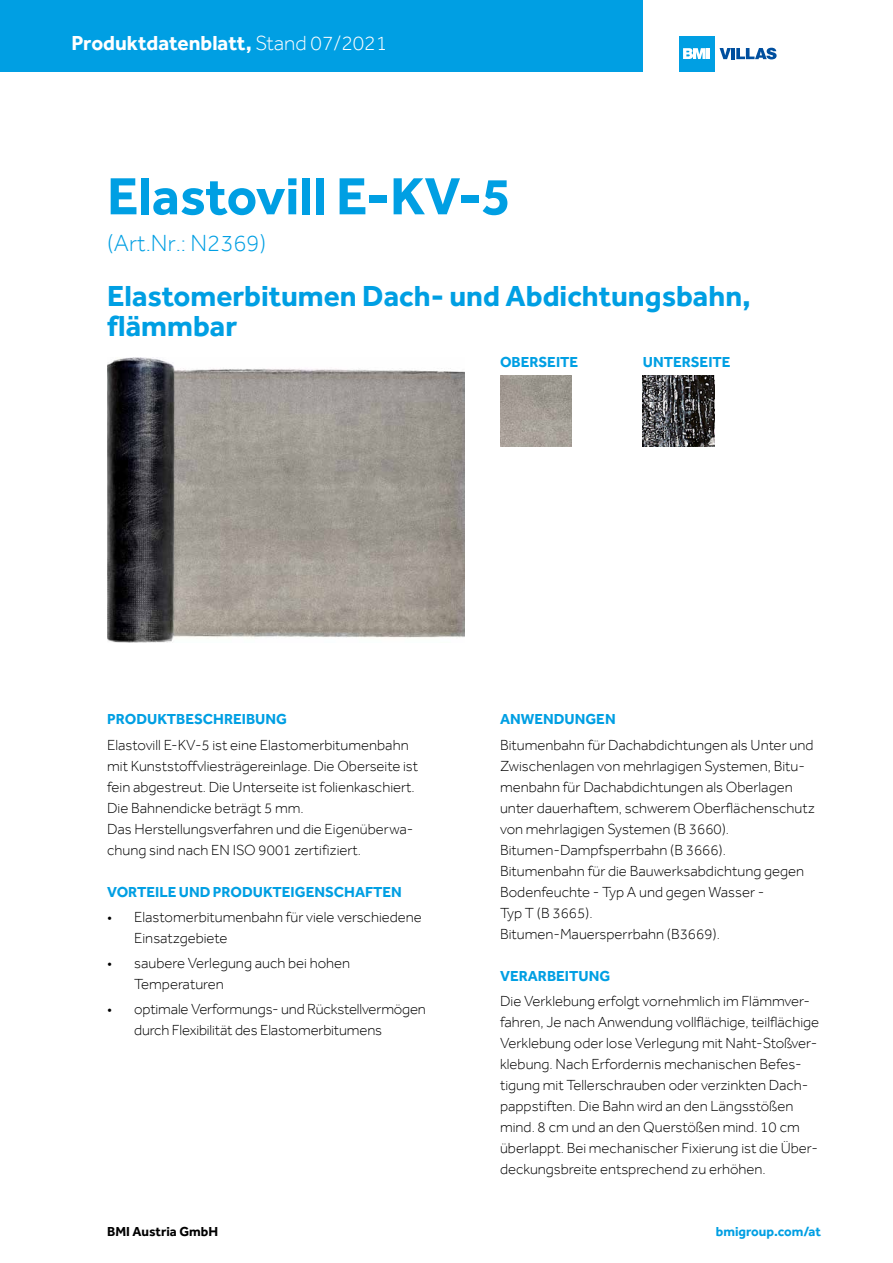
<style>
.page{position:relative;width:893px;height:1263px;background:#fff}
.page>*{position:absolute;margin:0;border:0;box-sizing:border-box;transform-origin:0 0}
.t1{font:700 54px "Effra";color:#009fe3}
.t2{font:700 30px/30px "Effra";color:#009fe3}
.t3{font:300 24px "Effra";color:#009fe3}
.t4{font:700 21px "Effra";color:#fff}
.t5{font:300 15px/21px "Effra";color:#000}
.t6{font:700 15px "Effra";color:#009fe3}
.t7{font:700 13.5px "Effra";color:#009fe3}
.t8{font:700 13.5px "Effra";color:#000}
.s1{font-weight:300}
</style>
<div class="page">
<img style="left:107px;top:358px;width:357px;height:285px">
<img style="left:500px;top:375px;width:71px;height:71px">
<img style="left:643px;top:375px;width:71px;height:71px">
<svg style="left:719px;top:48px;width:58px;height:11px"></svg>
<div style="left:679px;top:36px;width:35px;height:35px;background:#009fe3"></div>
<svg style="left:683px;top:48px;width:27px;height:11px"></svg>
<div style="left:0;top:0;width:643px;height:71px;background:#009fe3"></div>
<h3 class="t4" style="left:71px;top:30px;width:317px">Produktdatenblatt, <span class="s1">Stand 07/2021</span></h3>
<h1 class="t1" style="left:107px;top:163px;width:406px">Elastovill E-KV-5</h1>
<h3 class="t3" style="left:107px;top:228px;width:161px">(Art.Nr.: N2369)</h3>
<h2 class="t2" style="left:107px;top:280px;width:645px">Elastomerbitumen Dach- und Abdichtungsbahn, flämmbar</h2>
<p class="t6" style="left:500px;top:353px;width:80px">OBERSEITE</p>
<p class="t6" style="left:643px;top:353px;width:89px">UNTERSEITE</p>
<p class="t6" style="left:107px;top:710px;width:181px">PRODUKTBESCHREIBUNG</p>
<p class="t5" style="left:107px;top:734px;width:313px">Elastovill E-KV-5 ist eine Elastomerbitumenbahn mit Kunststoffvliesträgereinlage. Die Oberseite ist fein abgestreut. Die Unterseite ist folienkaschiert.<br>Die Bahnendicke beträgt 5 mm.<br>Das Herstellungsverfahren und die Eigenüberwa&shy;chung sind nach EN ISO 9001 zertifiziert.</p>
<p class="t6" style="left:107px;top:882px;width:296px">VORTEILE UND PRODUKTEIGENSCHAFTEN</p>
<p class="t5" style="left:134px;top:906px;width:289px;text-indent:-27px">• Elastomerbitumenbahn für viele verschiedene<br>Einsatzgebiete</p>
<p class="t5" style="left:134px;top:952px;width:218px;text-indent:-27px">• saubere Verlegung auch bei hohen<br>Temperaturen</p>
<p class="t5" style="left:134px;top:999px;width:293px;text-indent:-27px">• optimale Verformungs- und Rückstellvermögen durch Flexibilität des Elastomerbitumens</p>
<p class="t6" style="left:500px;top:710px;width:117px">ANWENDUNGEN</p>
<p class="t5" style="left:500px;top:734px;width:316px">Bitumenbahn für Dachabdichtungen als Unter und Zwischenlagen von mehrlagigen Systemen, Bitu&shy;menbahn für Dachabdichtungen als Oberlagen unter dauerhaftem, schwerem Oberflächenschutz von mehrlagigen Systemen (B 3660).<br>Bitumen-Dampfsperrbahn (B 3666).<br>Bitumenbahn für die Bauwerksabdichtung gegen Bodenfeuchte - Typ A und gegen Wasser -<br>Typ T (B 3665).<br>Bitumen-Mauersperrbahn (B3669).</p>
<p class="t6" style="left:500px;top:966px;width:112px">VERARBEITUNG</p>
<p class="t5" style="left:500px;top:990px;width:321px">Die Verklebung erfolgt vornehmlich im Flämmver&shy;fahren, Je nach Anwendung vollflächige, teilflächige Verklebung oder lose Verlegung mit Naht-Stoßver&shy;klebung. Nach Erfordernis mechanischen Befes&shy;tigung mit Tellerschrauben oder verzinkten Dach&shy;pappstiften. Die Bahn wird an den Längsstößen mind. 8 cm und an den Querstößen mind. 10 cm überlappt. Bei mechanischer Fixierung ist die Über&shy;deckungsbreite entsprechend zu erhöhen.</p>
<p class="t8" style="left:107px;top:1223px;width:112px">BMI Austria GmbH</p>
<p class="t7" style="left:716px;top:1223px;width:107px">bmigroup.com/at</p>
</div>
